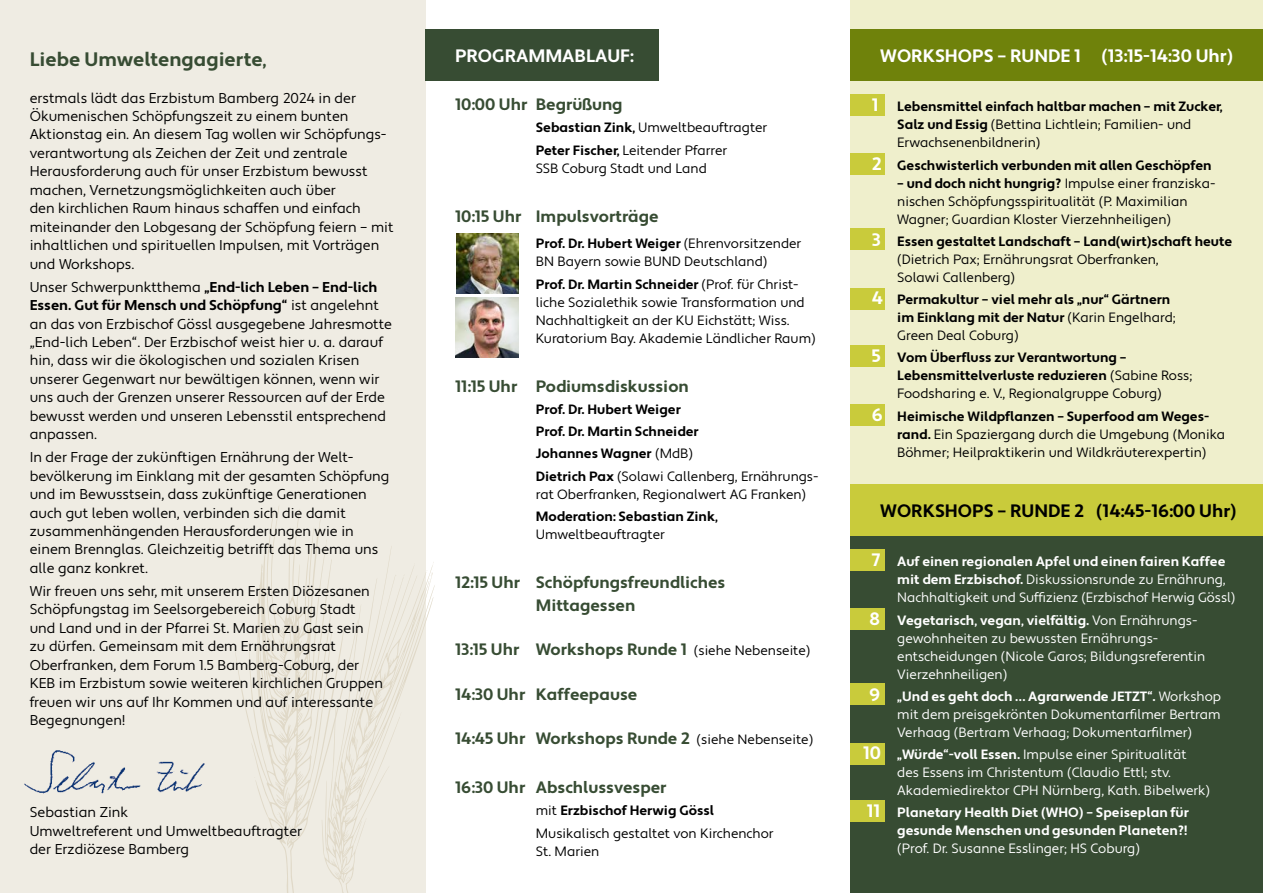
<style>
.page{position:relative;width:1263px;height:893px;background:#fff}
.page>*{position:absolute;margin:0;border:0;box-sizing:border-box;transform-origin:0 0}
.t1{font:700 19.5px "Apertura";color:#374c33}
.t2{font:700 18px "Apertura";color:#fff}
.t3{font:700 18px "Apertura";color:#000}
.t4{font:700 16.5px/22.5px "Apertura";color:#374c33;text-align:center}
.t5{font:14.25px/18.5px "Apertura";color:#000}
.t6{font:13.5px/18px "Apertura";color:#000}
.t7{font:13.5px/18px "Apertura";color:#fff}
.t8{font:700 13.5px/18px "Apertura";color:#000}
.t9{font:700 13.5px/18px "Apertura";color:#fff;text-align:right}
.s1{font-weight:700}
.s2{font-weight:400}
.s3{font-weight:400;font-size:13.5px;color:#000}
.s4{font-size:18px;color:#fff}
.s5{font-weight:700;font-size:18px;color:#fff}
.s6{font-weight:700;font-size:18px}
.s7{font-size:18px}
</style>
<div class="page">
<div style="left:850px;top:0;width:413px;height:485px;background:#efefcc"></div>
<div style="left:850px;top:485px;width:413px;height:408px;background:#374c33"></div>
<div style="left:0;top:0;width:425px;height:893px;background:#efece3"></div>
<svg style="left:235px;top:504px;width:200px;height:389px"></svg>
<img style="left:24px;top:750px;width:181px;height:44px">
<div style="left:425px;top:30px;width:234px;height:51px;background:#374c33"></div>
<div style="left:850px;top:30px;width:413px;height:51px;background:#6f820b"></div>
<div style="left:850px;top:485px;width:413px;height:51px;background:#c9cb3b"></div>
<img style="left:456px;top:234px;width:63px;height:59px">
<img style="left:455px;top:298px;width:64px;height:59px">
<div style="left:850px;top:94px;width:34px;height:21px;background:#c9cb3b"></div>
<div style="left:850px;top:549px;width:34px;height:21px;background:#c9cb3b"></div>
<div style="left:850px;top:153px;width:34px;height:21px;background:#c9cb3b"></div>
<div style="left:850px;top:608px;width:34px;height:21px;background:#c9cb3b"></div>
<div style="left:850px;top:229px;width:34px;height:21px;background:#c9cb3b"></div>
<div style="left:850px;top:684px;width:34px;height:21px;background:#c9cb3b"></div>
<div style="left:850px;top:288px;width:34px;height:21px;background:#c9cb3b"></div>
<div style="left:850px;top:743px;width:34px;height:21px;background:#c9cb3b"></div>
<div style="left:850px;top:345px;width:34px;height:22px;background:#c9cb3b"></div>
<div style="left:850px;top:800px;width:34px;height:21px;background:#c9cb3b"></div>
<div style="left:850px;top:405px;width:34px;height:21px;background:#c9cb3b"></div>
<h1 class="t1" style="left:30px;top:47px;width:239px">Liebe Umweltengagierte,</h1>
<p class="t5" style="left:30px;top:89px;width:365px">erstmals lädt das Erzbistum Bamberg 2024 in der Ökumenischen Schöpfungszeit zu einem bunten Aktionstag ein. An diesem Tag wollen wir Schöpfungs&shy;verantwortung als Zeichen der Zeit und zentrale Herausforderung auch für unser Erzbistum bewusst machen, Vernetzungsmöglichkeiten auch über<br>den kirchlichen Raum hinaus schaffen und einfach miteinander den Lobgesang der Schöpfung feiern – mit inhaltlichen und spirituellen Impulsen, mit Vorträgen und Workshops.</p>
<p class="t5" style="left:30px;top:278px;width:364px">Unser Schwerpunktthema <span class="s1">„End-lich Leben – End-lich Essen. Gut für Mensch und Schöpfung“</span> ist angelehnt an das von Erzbischof Gössl ausgegebene Jahresmotte „End-lich Leben“. Der Erzbischof weist hier u. a. darauf hin, dass wir die ökologischen und sozialen Krisen unserer Gegenwart nur bewältigen können, wenn wir uns auch der Grenzen unserer Ressourcen auf der Erde bewusst werden und unseren Lebensstil entsprechend anpassen.</p>
<p class="t5" style="left:30px;top:449px;width:361px">In der Frage der zukünftigen Ernährung der Welt&shy;bevölkerung im Einklang mit der gesamten Schöpfung und im Bewusstsein, dass zukünftige Generationen auch gut leben wollen, verbinden sich die damit zusammenhängenden Herausforderungen wie in einem Brennglas. Gleichzeitig betrifft das Thema uns alle ganz konkret.</p>
<p class="t5" style="left:30px;top:582px;width:355px">Wir freuen uns sehr, mit unserem Ersten Diözesanen Schöpfungstag im Seelsorgebereich Coburg Stadt und Land und in der Pfarrei St. Marien zu Gast sein zu dürfen. Gemeinsam mit dem Ernährungsrat Oberfranken, dem Forum 1.5 Bamberg-Coburg, der KEB im Erzbistum sowie weiteren kirchlichen Gruppen freuen wir uns auf Ihr Kommen und auf interessante Begegnungen!</p>
<p class="t5" style="left:30px;top:804px;width:274px">Sebastian Zink<br>Umweltreferent und Umweltbeauftragter der Erzdiözese Bamberg</p>
<p class="t2" style="left:455px;top:45px;width:180px">PROGRAMMABLAUF:</p>
<p class="t2" style="left:880px;top:45px;width:354px">WORKSHOPS – RUNDE 1 (13:15-14:30 Uhr)</p>
<p class="t4" style="left:455px;top:94px;width:169px">10:00 Uhr Begrüßung</p>
<p class="t6" style="left:536px;top:117px;width:233px;line-height:22.2px"><span class="s1">Sebastian Zink,</span> Umweltbeauftragter<br><span class="s1">Peter Fischer,</span> Leitender Pfarrer</p>
<p class="t6" style="left:536px;top:159px;width:172px">SSB Coburg Stadt und Land</p>
<p class="t4" style="left:455px;top:205px;width:205px">10:15 Uhr Impulsvorträge</p>
<p class="t6" style="left:536px;top:235px;width:267px"><span class="s1">Prof. Dr. Hubert Weiger</span> (Ehrenvorsitzender<br>BN Bayern sowie BUND Deutschland)</p>
<p class="t6" style="left:536px;top:275px;width:281px"><span class="s1">Prof. Dr. Martin Schneider</span> (Prof. für Christ&shy;liche Sozialethik sowie Transformation und Nachhaltigkeit an der KU Eichstätt; Wiss.<br>Kuratorium Bay. Akademie Ländlicher Raum)</p>
<p class="t4" style="left:455px;top:375px;width:235px">11:15 Uhr Podiumsdiskussion</p>
<p class="t8" style="left:536px;top:399px;width:283px;line-height:22.2px">Prof. Dr. Hubert Weiger<br>Prof. Dr. Martin Schneider<br>Johannes Wagner <span class="s2">(MdB)<br></span>Dietrich Pax <span class="s2">(Solawi Callenberg, Ernährungs-</span></p>
<p class="t6" style="left:536px;top:485px;width:272px">rat Oberfranken, Regionalwert AG Franken)</p>
<p class="t8" style="left:536px;top:508px;width:184px">Moderation: Sebastian Zink,</p>
<p class="t6" style="left:536px;top:526px;width:131px">Umweltbeauftragter</p>
<p class="t4" style="left:455px;top:572px;width:272px">12:15 Uhr Schöpfungsfreundliches<br>Mittagessen</p>
<p class="t4" style="left:455px;top:639px;width:357px">13:15 Uhr Workshops Runde 1 <span class="s3">(siehe Nebenseite)</span></p>
<p class="t4" style="left:455px;top:683px;width:184px">14:30 Uhr Kaffeepause</p>
<p class="t4" style="left:455px;top:728px;width:360px">14:45 Uhr Workshops Runde 2 <span class="s3">(siehe Nebenseite)</span></p>
<p class="t4" style="left:455px;top:777px;width:213px">16:30 Uhr Abschlussvesper</p>
<p class="t6" style="left:536px;top:800px;width:239px;line-height:22.2px">mit <span class="s1">Erzbischof Herwig Gössl<br></span>Musikalisch gestaltet von Kirchenchor</p>
<p class="t6" style="left:536px;top:842px;width:65px">St. Marien</p>
<p class="t8" style="left:897px;top:98px;width:327px;text-indent:-26px"><span class="s4">1</span> Lebensmittel einfach haltbar machen – mit Zucker,<br>Salz und Essig <span class="s2">(Bettina Lichtlein; Familien- und<br>Erwachsenenbildnerin)</span></p>
<p class="t8" style="left:872px;top:156px;width:341px"><span class="s4">2</span> Geschwisterlich verbunden mit allen Geschöpfen</p>
<p class="t6" style="left:897px;top:174px;width:318px"><span class="s1">– und doch nicht hungrig?</span> Impulse einer franziska&shy;nischen Schöpfungsspiritualität (P. Maximilian<br>Wagner; Guardian Kloster Vierzehnheiligen)</p>
<p class="t6" style="left:897px;top:233px;width:336px;text-indent:-26px"><span class="s5">3</span> <span class="s1">Essen gestaltet Landschaft – Land(wirt)schaft heute </span>(Dietrich Pax; Ernährungsrat Oberfranken,<br>Solawi Callenberg)</p>
<p class="t8" style="left:897px;top:291px;width:280px;text-indent:-26px"><span class="s4">4</span> Permakultur – viel mehr als „nur“ Gärtnern im Einklang mit der Natur <span class="s2">(Karin Engelhard;<br>Green Deal Coburg)</span></p>
<p class="t8" style="left:897px;top:349px;width:296px;text-indent:-26px"><span class="s4">5</span> Vom Überfluss zur Verantwortung –<br>Lebensmittelverluste reduzieren <span class="s2">(Sabine Ross;<br>Foodsharing e. V., Regionalgruppe Coburg)</span></p>
<p class="t6" style="left:897px;top:407px;width:330px;text-indent:-26px"><span class="s5">6</span> <span class="s1">Heimische Wildpflanzen – Superfood am Weges&shy;rand.</span> Ein Spaziergang durch die Umgebung (Monika<br>Böhmer; Heilpraktikerin und Wildkräuterexpertin)</p>
<p class="t3" style="left:880px;top:500px;width:358px">WORKSHOPS – RUNDE 2 (14:45-16:00 Uhr)</p>
<p class="t7" style="left:897px;top:553px;width:340px;text-indent:-26px"><span class="s6">7</span> <span class="s1">Auf einen regionalen Apfel und einen fairen Kaffee mit dem Erzbischof.</span> Diskussionsrunde zu Ernährung,<br>Nachhaltigkeit und Suffizienz (Erzbischof Herwig Gössl)</p>
<p class="t7" style="left:897px;top:611px;width:309px;text-indent:-28px"><span class="s6">8</span> <span class="s1">Vegetarisch, vegan, vielfältig.</span> Von Ernährungs&shy;gewohnheiten zu bewussten Ernährungs&shy;entscheidungen (Nicole Garos; Bildungsreferentin Vierzehnheiligen)</p>
<p class="t7" style="left:897px;top:688px;width:325px;text-align:justify;text-indent:-28px"><span class="s6">9</span> <span class="s1">„Und es geht doch … Agrarwende JETZT“.</span> Workshop mit dem preisgekrönten Dokumentarfilmer Bertram Verhaag (Bertram Verhaag; Dokumentarfilmer)</p>
<p class="t7" style="left:897px;top:746px;width:314px;text-indent:-34px"><span class="s6">10</span> <span class="s1">„Würde“-voll Essen.</span> Impulse einer Spiritualität des Essens im Christentum (Claudio Ettl; stv.<br>Akademiedirektor CPH Nürnberg, Kath. Bibelwerk)</p>
<p class="t9" style="left:867px;top:804px;width:324px"><span class="s7">11</span> Planetary Health Diet (WHO) – Speiseplan für gesunde Menschen und gesunden Planeten?!</p>
<p class="t7" style="left:897px;top:840px;width:244px">(Prof. Dr. Susanne Esslinger; HS Coburg)</p>
</div>
